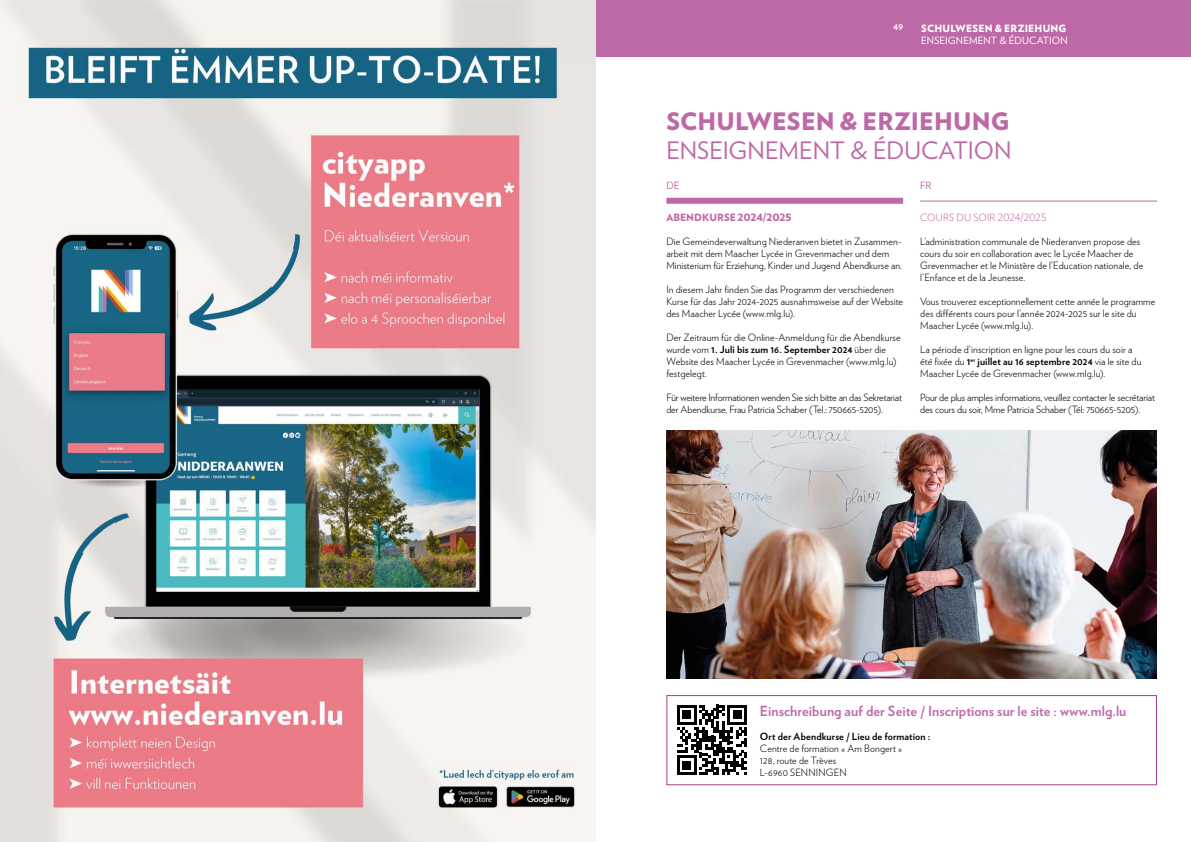
<style>
.page{position:relative;width:1191px;height:842px;background:#fff}
.page>*{position:absolute;margin:0;border:0;box-sizing:border-box;transform-origin:0 0}
.t1{font:24px "Verlag";color:#be69a7}
.t2{font:900 24px "Verlag";letter-spacing:.01em;color:#be69a7}
.t3{font:700 14px "Verlag";color:#be69a7}
.t4{font:300 10px/12px "Verlag";letter-spacing:.005em;color:#000}
.t5{font:300 10px/12px "Verlag";letter-spacing:-.015em;color:#000}
.t6{font:300 10px/12px "Verlag";letter-spacing:-.02em;color:#000}
.t7{font:700 10px "Verlag";letter-spacing:.01em;color:#000}
.t8{font:10px "Verlag";letter-spacing:.015em;color:#fff}
.t9{font:300 10px "Verlag";color:#be69a7}
.t10{font:900 10px "Verlag";letter-spacing:.02em;color:#fff}
.t11{font:900 10px "Verlag";color:#be69a7}
.t12{font:10px "Verlag";color:#be69a7}
.t13{font:700 10px "Verlag";color:#fff}
.s1{font-weight:700}
</style>
<div class="page">
<div style="left:85px;top:0;width:1106px;height:57px;background:#be69a7"></div>
<div style="left:666px;top:695px;width:491px;height:90px;border:1px solid #a23e90"></div>
<svg style="left:677px;top:705px;width:70px;height:70px"></svg>
<img style="left:0;top:0;width:595px;height:842px">
<hr style="left:920px;top:201px;width:237px;height:1px;background:#be69a7">
<div style="left:666px;top:198px;width:237px;height:6px;background:#be69a7"></div>
<img style="left:666px;top:430px;width:491px;height:248px">
<p class="t13" style="left:893px;top:18px;width:12px">49</p>
<p class="t10" style="left:921px;top:20px;width:147px">SCHULWESEN &amp; ERZIEHUNG</p>
<p class="t8" style="left:921px;top:33px;width:148px">ENSEIGNEMENT &amp; ÉDUCATION</p>
<h1 class="t2" style="left:666px;top:101px;width:344px">SCHULWESEN &amp; ERZIEHUNG</h1>
<h1 class="t1" style="left:666px;top:132px;width:346px">ENSEIGNEMENT &amp; ÉDUCATION</h1>
<p class="t12" style="left:666px;top:178px;width:15px">DE</p>
<p class="t11" style="left:666px;top:209px;width:127px">ABENDKURSE 2024/2025</p>
<p class="t4" style="left:666px;top:235px;width:237px">Die Gemeindeverwaltung Niederanven bietet in Zusammen&shy;arbeit mit dem Maacher Lycée in Grevenmacher und dem<br>Ministerium für Erziehung, Kinder und Jugend Abendkurse an.</p>
<p class="t4" style="left:666px;top:283px;width:238px">In diesem Jahr finden Sie das Programm der verschiedenen<br>Kurse für das Jahr 2024-2025 ausnahmsweise auf der Website des Maacher Lycée (www.mlg.lu).</p>
<p class="t4" style="left:666px;top:331px;width:236px">Der Zeitraum für die Online-Anmeldung für die Abendkurse wurde vom <span class="s1">1. Juli bis zum 16. September 2024</span> über die Website des Maacher Lycée in Grevenmacher (www.mlg.lu) festgelegt.</p>
<p class="t6" style="left:666px;top:391px;width:237px">Für weitere Informationen wenden Sie sich bitte an das Sekretariat der Abendkurse, Frau Patricia Schaber (Tel.: 750665-5205).</p>
<p class="t12" style="left:920px;top:178px;width:13px">FR</p>
<p class="t9" style="left:920px;top:210px;width:128px">COURS DU SOIR 2024/2025</p>
<p class="t4" style="left:920px;top:235px;width:225px">L’administration communale de Niederanven propose des cours du soir en collaboration avec le Lycée Maacher de Grevenmacher et le Ministère de l’Education nationale, de l’Enfance et de la Jeunesse.</p>
<p class="t4" style="left:920px;top:295px;width:237px">Vous trouverez exceptionnellement cette année le programme des différents cours pour l’année 2024-2025 sur le site du<br>Maacher Lycée (www.mlg.lu).</p>
<p class="t4" style="left:920px;top:343px;width:223px">La période d’inscription en ligne pour les cours du soir a été fixée du <span class="s1">1</span><sup>er</sup> <span class="s1">juillet au 16 septembre 2024</span> via le site du<br>Maacher Lycée de Grevenmacher (www.mlg.lu).</p>
<p class="t5" style="left:920px;top:391px;width:236px">Pour de plus amples informations, veuillez contacter le secrétariat des cours du soir, Mme Patricia Schaber (Tél: 750665-5205).</p>
<h2 class="t3" style="left:760px;top:700px;width:368px">Einschreibung auf der Seite / Inscriptions sur le site : www.mlg.lu</h2>
<p class="t7" style="left:760px;top:728px;width:172px">Ort der Abendkurse / Lieu de formation :</p>
<p class="t4" style="left:760px;top:742px;width:144px">Centre de formation « Am Bongert »<br>128, route de Trèves<br>L-6960 SENNINGEN</p>
</div>
